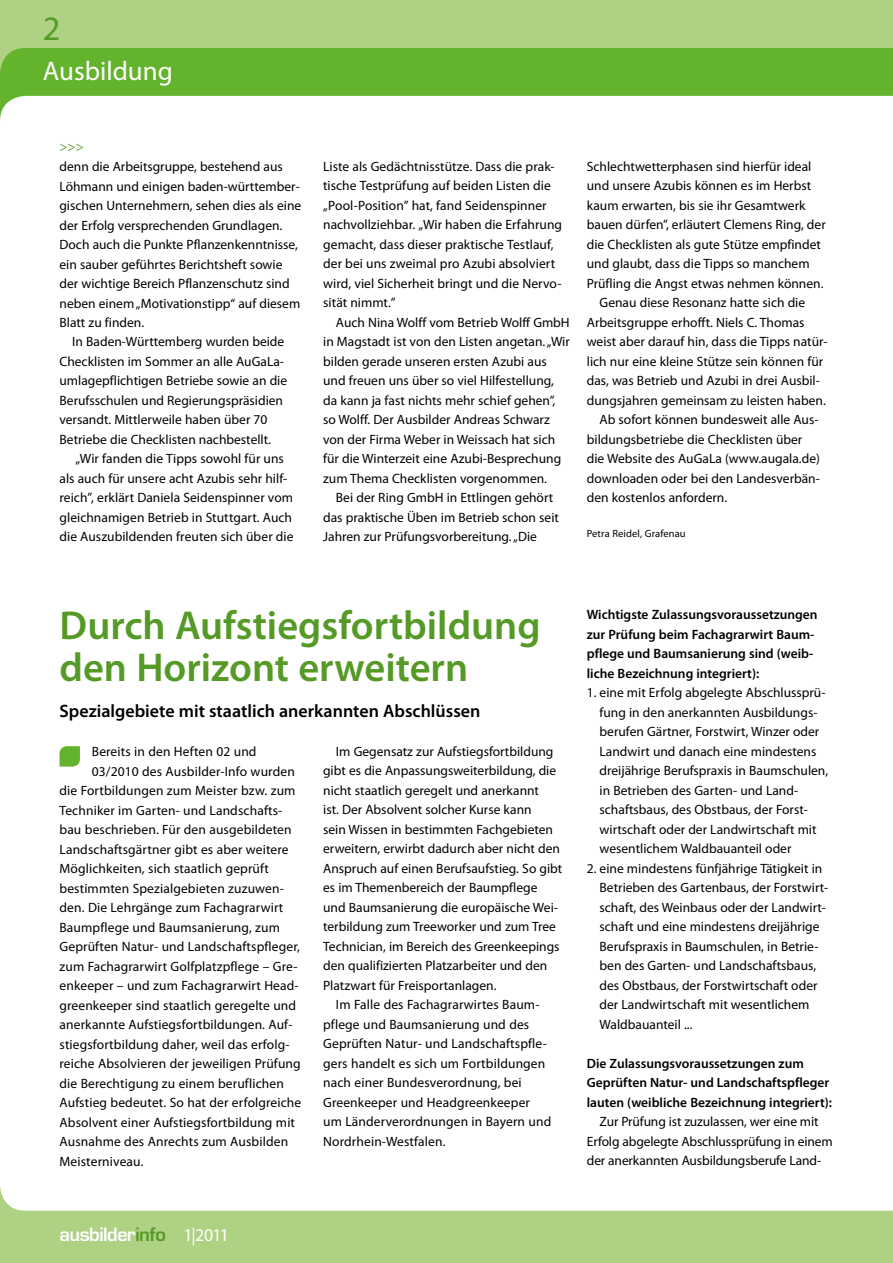
<style>
.page{position:relative;width:893px;height:1263px;background:#fff}
.page>*{position:absolute;margin:0;border:0;box-sizing:border-box;transform-origin:0 0}
.t1{font:600 40.5px/42px "Myriad Pro";color:#559a26}
.t2{font:34.35px "Myriad Pro";color:#559a26}
.t3{font:27px "Myriad Pro";color:#fff}
.t4{font:600 18px "Myriad Pro";color:#000}
.t5{font:600 18px "Eurostile";letter-spacing:-.025em;color:#fff}
.t6{font:13.5px/19.5px "Myriad Pro";color:#000}
.t7{font:600 13.5px/19.5px "Myriad Pro";color:#000}
.t8{font:13.5px "Myriad Pro";color:#559a26}
.t9{font:10.5px "Myriad Pro";letter-spacing:.01em;color:#000}
.s1{color:#559a26}
.s2{font-family:"Myriad Pro";font-weight:400}
</style>
<div class="page">
<svg style="left:60px;top:746px;width:20px;height:21px"></svg>
<div style="left:0;top:0;width:893px;height:87px;background:#aed184"></div>
<svg style="left:0;top:48px;width:893px;height:71px;fill:#64b32c"></svg>
<svg style="left:0;top:1187px;width:893px;height:76px;fill:#aed184"></svg>
<h2 class="t2" style="left:43px;top:7px;width:19px">2</h2>
<h3 class="t3" style="left:43px;top:54px;width:132px">Ausbildung</h3>
<p class="t8" style="left:60px;top:138px;width:26px">&gt;&gt;&gt;</p>
<p class="t6" style="left:60px;top:157px;width:243px">denn die Arbeitsgruppe, bestehend aus Löhmann und einigen baden-württember&shy;gischen Unternehmern, sehen dies als eine der Erfolg versprechenden Grundlagen.<br>Doch auch die Punkte Pflanzenkenntnisse, ein sauber geführtes Berichtsheft sowie der wichtige Bereich Pflanzenschutz sind neben einem „Motivationstipp“ auf diesem Blatt zu finden.</p>
<p class="t6" style="left:60px;top:332px;width:229px;text-indent:13px">In Baden-Württemberg wurden beide Checklisten im Sommer an alle AuGaLa&shy;umlagepflichtigen Betriebe sowie an die Berufsschulen und Regierungspräsidien versandt. Mittlerweile haben über 70<br>Betriebe die Checklisten nachbestellt.</p>
<p class="t6" style="left:60px;top:449px;width:235px;text-align:center">„Wir fanden die Tipps sowohl für uns<br>als auch für unsere acht Azubis sehr hilf&shy;reich”, erklärt Daniela Seidenspinner vom gleichnamigen Betrieb in Stuttgart. Auch die Auszubildenden freuten sich über die</p>
<p class="t6" style="left:323px;top:156px;width:240px">Liste als Gedächtnisstütze. Dass die prak&shy;tische Testprüfung auf beiden Listen die „Pool-Position” hat, fand Seidenspinner nachvollziehbar. „Wir haben die Erfahrung gemacht, dass dieser praktische Testlauf, der bei uns zweimal pro Azubi absolviert wird, viel Sicherheit bringt und die Nervo&shy;sität nimmt.”</p>
<p class="t6" style="left:323px;top:312px;width:248px;text-indent:13px">Auch Nina Wolff vom Betrieb Wolff GmbH in Magstadt ist von den Listen angetan. „Wir bilden gerade unseren ersten Azubi aus und freuen uns über so viel Hilfestellung, da kann ja fast nichts mehr schief gehen”, so Wolff. Der Ausbilder Andreas Schwarz von der Firma Weber in Weissach hat sich für die Winterzeit eine Azubi-Besprechung zum Thema Checklisten vorgenommen.</p>
<p class="t6" style="left:323px;top:488px;width:237px;text-indent:13px">Bei der Ring GmbH in Ettlingen gehört das praktische Üben im Betrieb schon seit<br>Jahren zur Prüfungsvorbereitung. „Die</p>
<p class="t6" style="left:587px;top:156px;width:226px">Schlechtwetterphasen sind hierfür ideal</p>
<p class="t6" style="left:587px;top:176px;width:226px">und unsere Azubis können es im Herbst</p>
<p class="t6" style="left:587px;top:195px;width:220px">kaum erwarten, bis sie ihr Gesamtwerk</p>
<p class="t6" style="left:587px;top:215px;width:240px">bauen dürfen”, erläutert Clemens Ring, der</p>
<p class="t6" style="left:587px;top:234px;width:236px">die Checklisten als gute Stütze empfindet</p>
<p class="t6" style="left:587px;top:254px;width:224px">und glaubt, dass die Tipps so manchem</p>
<p class="t6" style="left:587px;top:273px;width:238px">Prüfling die Angst etwas nehmen können.</p>
<p class="t6" style="left:600px;top:293px;width:207px">Genau diese Resonanz hatte sich die</p>
<p class="t6" style="left:587px;top:312px;width:219px">Arbeitsgruppe erhofft. Niels C. Thomas</p>
<p class="t6" style="left:587px;top:332px;width:242px">weist aber darauf hin, dass die Tipps natür-</p>
<p class="t6" style="left:587px;top:351px;width:238px">lich nur eine kleine Stütze sein können für</p>
<p class="t6" style="left:587px;top:371px;width:235px">das, was Betrieb und Azubi in drei Ausbil-</p>
<p class="t6" style="left:587px;top:390px;width:240px">dungsjahren gemeinsam zu leisten haben.</p>
<p class="t6" style="left:600px;top:410px;width:220px">Ab sofort können bundesweit alle Aus-</p>
<p class="t6" style="left:587px;top:429px;width:217px">bildungsbetriebe die Checklisten über</p>
<p class="t6" style="left:587px;top:449px;width:235px">die Website des AuGaLa (www.augala.de)</p>
<p class="t6" style="left:587px;top:468px;width:235px">downloaden oder bei den Landesverbän-</p>
<p class="t6" style="left:587px;top:488px;width:142px">den kostenlos anfordern.</p>
<p class="t9" style="left:587px;top:527px;width:100px">Petra Reidel, Grafenau</p>
<h1 class="t1" style="left:60px;top:603px;width:483px">Durch Aufstiegsfortbildung den Horizont erweitern</h1>
<h3 class="t4" style="left:60px;top:700px;width:422px">Spezialgebiete mit staatlich anerkannten Abschlüssen</h3>
<p class="t6" style="left:92px;top:742px;width:166px">Bereits in den Heften 02 und</p>
<p class="t6" style="left:92px;top:761px;width:204px">03/2010 des Ausbilder-Info wurden</p>
<p class="t6" style="left:60px;top:781px;width:238px">die Fortbildungen zum Meister bzw. zum</p>
<p class="t6" style="left:60px;top:800px;width:224px">Techniker im Garten- und Landschafts-</p>
<p class="t6" style="left:60px;top:819px;width:234px">bau beschrieben. Für den ausgebildeten</p>
<p class="t6" style="left:60px;top:839px;width:231px">Landschaftsgärtner gibt es aber weitere</p>
<p class="t6" style="left:60px;top:858px;width:211px">Möglichkeiten, sich staatlich geprüft</p>
<p class="t6" style="left:60px;top:878px;width:226px">bestimmten Spezialgebieten zuzuwen-</p>
<p class="t6" style="left:60px;top:897px;width:225px">den. Die Lehrgänge zum Fachagrarwirt</p>
<p class="t6" style="left:60px;top:917px;width:222px">Baumpflege und Baumsanierung, zum</p>
<p class="t6" style="left:60px;top:936px;width:242px">Geprüften Natur- und Landschaftspfleger,</p>
<p class="t6" style="left:60px;top:956px;width:240px">zum Fachagrarwirt Golfplatzpflege – Gre-</p>
<p class="t6" style="left:60px;top:975px;width:241px">enkeeper – und zum Fachagrarwirt Head-</p>
<p class="t6" style="left:60px;top:995px;width:238px">greenkeeper sind staatlich geregelte und</p>
<p class="t6" style="left:60px;top:1014px;width:234px">anerkannte Aufstiegsfortbildungen. Auf-</p>
<p class="t6" style="left:60px;top:1034px;width:231px">stiegsfortbildung daher, weil das erfolg-</p>
<p class="t6" style="left:60px;top:1053px;width:243px">reiche Absolvieren der jeweiligen Prüfung</p>
<p class="t6" style="left:60px;top:1073px;width:226px">die Berechtigung zu einem beruflichen</p>
<p class="t6" style="left:60px;top:1092px;width:243px">Aufstieg bedeutet. So hat der erfolgreiche</p>
<p class="t6" style="left:60px;top:1112px;width:237px">Absolvent einer Aufstiegsfortbildung mit</p>
<p class="t6" style="left:60px;top:1131px;width:230px">Ausnahme des Anrechts zum Ausbilden</p>
<p class="t6" style="left:60px;top:1151px;width:85px">Meisterniveau.</p>
<p class="t6" style="left:336px;top:741px;width:219px">Im Gegensatz zur Aufstiegsfortbildung</p>
<p class="t6" style="left:323px;top:761px;width:235px">gibt es die Anpassungsweiterbildung, die</p>
<p class="t6" style="left:323px;top:780px;width:217px">nicht staatlich geregelt und anerkannt</p>
<p class="t6" style="left:323px;top:800px;width:210px">ist. Der Absolvent solcher Kurse kann</p>
<p class="t6" style="left:323px;top:819px;width:231px">sein Wissen in bestimmten Fachgebieten</p>
<p class="t6" style="left:323px;top:839px;width:238px">erweitern, erwirbt dadurch aber nicht den</p>
<p class="t6" style="left:323px;top:858px;width:241px">Anspruch auf einen Berufsaufstieg. So gibt</p>
<p class="t6" style="left:323px;top:878px;width:216px">es im Themenbereich der Baumpflege</p>
<p class="t6" style="left:323px;top:897px;width:236px">und Baumsanierung die europäische Wei-</p>
<p class="t6" style="left:323px;top:917px;width:234px">terbildung zum Treeworker und zum Tree</p>
<p class="t6" style="left:323px;top:936px;width:238px">Technician, im Bereich des Greenkeepings</p>
<p class="t6" style="left:323px;top:956px;width:226px">den qualifizierten Platzarbeiter und den</p>
<p class="t6" style="left:323px;top:975px;width:175px">Platzwart für Freisportanlagen.</p>
<p class="t6" style="left:336px;top:995px;width:205px">Im Falle des Fachagrarwirtes Baum-</p>
<p class="t6" style="left:323px;top:1014px;width:208px">pflege und Baumsanierung und des</p>
<p class="t6" style="left:323px;top:1034px;width:225px">Geprüften Natur- und Landschaftspfle-</p>
<p class="t6" style="left:323px;top:1053px;width:224px">gers handelt es sich um Fortbildungen</p>
<p class="t6" style="left:323px;top:1073px;width:200px">nach einer Bundesverordnung, bei</p>
<p class="t6" style="left:323px;top:1092px;width:208px">Greenkeeper und Headgreenkeeper</p>
<p class="t6" style="left:323px;top:1112px;width:230px">um Länderverordnungen in Bayern und</p>
<p class="t6" style="left:323px;top:1131px;width:124px">Nordrhein-Westfalen.</p>
<h3 class="t5" style="left:60px;top:1223px;width:171px">ausbilder<span class="s1">info</span> <span class="s2">1|2011</span></h3>
<p class="t7" style="left:587px;top:605px;width:232px">Wichtigste Zulassungsvoraussetzungen zur Prüfung beim Fachagrarwirt Baum&shy;pflege und Baumsanierung sind (weib&shy;liche Bezeichnung integriert):</p>
<p class="t6" style="left:600px;top:683px;width:230px;text-indent:-13px">1. eine mit Erfolg abgelegte Abschlussprü&shy;fung in den anerkannten Ausbildungs&shy;berufen Gärtner, Forstwirt, Winzer oder Landwirt und danach eine mindestens dreijährige Berufspraxis in Baumschulen, in Betrieben des Garten- und Land&shy;schaftsbaus, des Obstbaus, der Forst&shy;wirtschaft oder der Landwirtschaft mit wesentlichem Waldbauanteil oder</p>
<p class="t6" style="left:600px;top:858px;width:230px;text-indent:-13px">2. eine mindestens fünfjährige Tätigkeit in Betrieben des Gartenbaus, der Forstwirt&shy;schaft, des Weinbaus oder der Landwirt&shy;schaft und eine mindestens dreijährige Berufspraxis in Baumschulen, in Betrie&shy;ben des Garten- und Landschaftsbaus, des Obstbaus, der Forstwirtschaft oder der Landwirtschaft mit wesentlichem Waldbauanteil ...</p>
<p class="t7" style="left:587px;top:1053px;width:247px">Die Zulassungsvoraussetzungen zum<br>Geprüften Natur- und Landschaftspfleger lauten (weibliche Bezeichnung integriert):</p>
<p class="t6" style="left:587px;top:1112px;width:247px;text-indent:13px">Zur Prüfung ist zuzulassen, wer eine mit<br>Erfolg abgelegte Abschlussprüfung in einem der anerkannten Ausbildungsberufe Land-</p>
</div>
